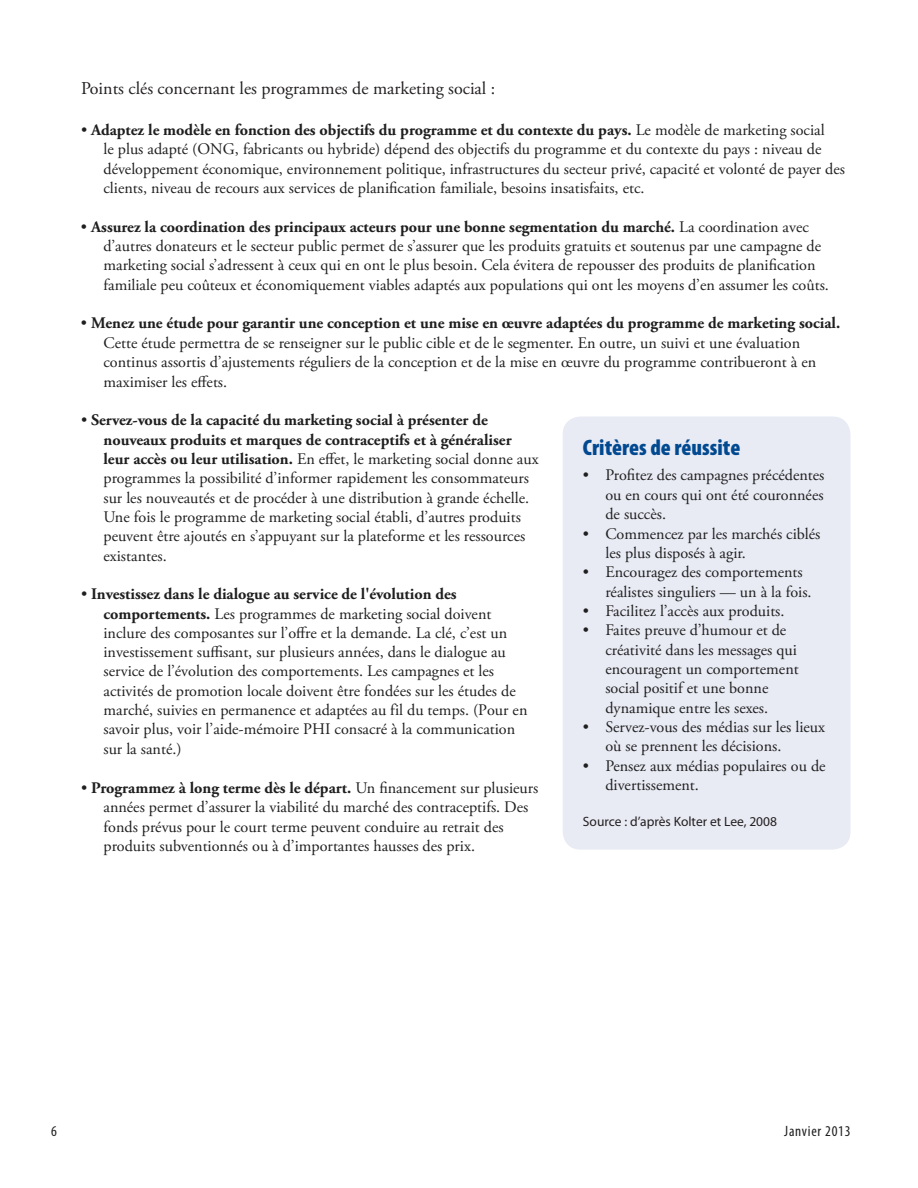
<style>
.page{position:relative;width:918px;height:1188px;background:#fff}
.page>*{position:absolute;margin:0;border:0;box-sizing:border-box;transform-origin:0 0}
.Head_1{font:900 condensed 22.5px "Myriad Pro";color:#014990}
.t1{font:18px "Adobe Garamond Pro";color:#231f20}
.body_1_bullets_a{font:16.2px/19.4px "Adobe Garamond Pro";color:#1f1f1f}
.t2{font:condensed 15px "Myriad Pro";letter-spacing:.05em;color:#1f1f1f}
.body_1_bullets_a-2{font:13.5px "Myriad Pro";color:#231f20}
.s1{font-weight:700}
</style>
<div class="page">
<div style="left:563px;top:417px;width:287px;height:433px;background:#e8eaf4;border-radius:18px"></div>
<p class="t1" style="left:81px;top:78px;width:416px">Points clés concernant les programmes de marketing social :</p>
<p class="body_1_bullets_a" style="left:103px;top:121px;width:743px;text-indent:-22px">• <span class="s1">Adaptez le modèle en fonction des objectifs du programme et du contexte du pays.</span> Le modèle de marketing social<br>le plus adapté (ONG, fabricants ou hybride) dépend des objectifs du programme et du contexte du pays : niveau de développement économique, environnement politique, infrastructures du secteur privé, capacité et volonté de payer des clients, niveau de recours aux services de planification familiale, besoins insatisfaits, etc.</p>
<p class="body_1_bullets_a" style="left:103px;top:218px;width:727px;text-indent:-22px">• <span class="s1">Assurez la coordination des principaux acteurs pour une bonne segmentation du marché.</span> La coordination avec d’autres donateurs et le secteur public permet de s’assurer que les produits gratuits et soutenus par une campagne de marketing social s’adressent à ceux qui en ont le plus besoin. Cela évitera de repousser des produits de planification familiale peu coûteux et économiquement viables adaptés aux populations qui ont les moyens d’en assumer les coûts.</p>
<p class="body_1_bullets_a" style="left:104px;top:314px;width:738px;text-indent:-23px">• <span class="s1">Menez une étude pour garantir une conception et une mise en œuvre adaptées du programme de marketing social.<br></span>Cette étude permettra de se renseigner sur le public cible et de le segmenter. En outre, un suivi et une évaluation continus assortis d’ajustements réguliers de la conception et de la mise en œuvre du programme contribueront à en maximiser les effets.</p>
<p class="body_1_bullets_a" style="left:104px;top:411px;width:437px;text-indent:-22px">• <span class="s1">Servez-vous de la capacité du marketing social à présenter de nouveaux produits et marques de contraceptifs et à généraliser leur accès ou leur utilisation.</span> En effet, le marketing social donne aux programmes la possibilité d’informer rapidement les consommateurs sur les nouveautés et de procéder à une distribution à grande échelle.<br>Une fois le programme de marketing social établi, d’autres produits peuvent être ajoutés en s’appuyant sur la plateforme et les ressources existantes.</p>
<p class="body_1_bullets_a" style="left:104px;top:585px;width:425px;text-indent:-22px">• <span class="s1">Investissez dans le dialogue au service de l'évolution des comportements.</span> Les programmes de marketing social doivent inclure des composantes sur l’offre et la demande. La clé, c’est un investissement suffisant, sur plusieurs années, dans le dialogue au service de l’évolution des comportements. Les campagnes et les activités de promotion locale doivent être fondées sur les études de marché, suivies en permanence et adaptées au fil du temps. (Pour en savoir plus, voir l’aide-mémoire PHI consacré à la communication sur la santé.)</p>
<p class="body_1_bullets_a" style="left:103px;top:779px;width:436px;text-indent:-22px">• <span class="s1">Programmez à long terme dès le départ.</span> Un financement sur plusieurs années permet d’assurer la viabilité du marché des contraceptifs. Des fonds prévus pour le court terme peuvent conduire au retrait des produits subventionnés ou à d’importantes hausses des prix.</p>
<p class="Head_1" style="left:583px;top:433px;width:159px">Critères de réussite</p>
<p class="body_1_bullets_a" style="left:605px;top:466px;width:221px;text-align:justify;text-indent:-22px">• Profitez des campagnes précédentes ou en cours qui ont été couronnées de succès.</p>
<p class="body_1_bullets_a" style="left:605px;top:524px;width:217px;text-indent:-22px">• Commencez par les marchés ciblés les plus disposés à agir.</p>
<p class="body_1_bullets_a" style="left:605px;top:563px;width:208px;text-indent:-22px">• Encouragez des comportements réalistes singuliers — un à la fois.</p>
<p class="body_1_bullets_a" style="left:583px;top:602px;width:203px">• Facilitez l’accès aux produits.</p>
<p class="body_1_bullets_a" style="left:605px;top:621px;width:195px;text-indent:-22px">• Faites preuve d’humour et de créativité dans les messages qui encouragent un comportement social positif et une bonne dynamique entre les sexes.</p>
<p class="body_1_bullets_a" style="left:605px;top:718px;width:221px;text-indent:-22px">• Servez-vous des médias sur les lieux où se prennent les décisions.</p>
<p class="body_1_bullets_a" style="left:605px;top:757px;width:222px;text-indent:-22px">• Pensez aux médias populaires ou de divertissement.</p>
<p class="body_1_bullets_a-2" style="left:583px;top:813px;width:196px">Source : d’après Kolter et Lee, 2008</p>
<p class="t2" style="left:51px;top:1122px;width:7px">6</p>
<p class="t2" style="left:784px;top:1122px;width:68px">Janvier 2013</p>
</div>
